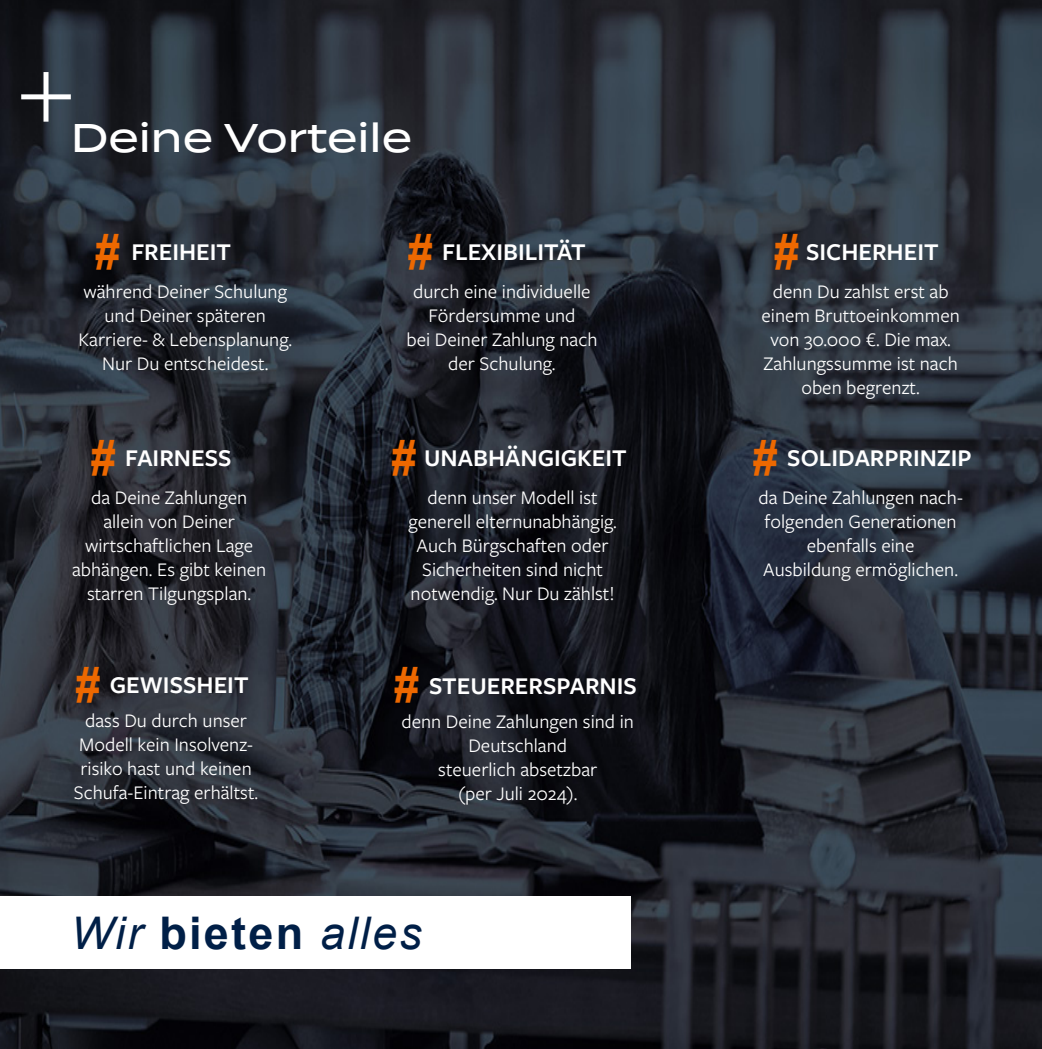
<style>
.page{position:relative;width:1042px;height:1049px;background:#fff}
.page>*{position:absolute;margin:0;border:0;box-sizing:border-box;transform-origin:0 0}
.t1{font:700 50px "Freight Sans Pro";color:#ed6800;scale:.8 1}
.t2{font:italic 45px "Arial";letter-spacing:.05em;color:#001f47}
.t3{font:500 40px "Termina";color:#fff}
.t4{font:600 25px "Freight Sans Pro";color:#fff}
.t5{font:20px/24px "Freight Sans Pro";color:#fff;text-align:center}
.s1{font-weight:700;font-style:normal}
</style>
<div class="page">
<img style="left:0;top:0;width:1042px;height:1049px">
<div style="left:0;top:896px;width:631px;height:73px;background:#fff"></div>
<div style="left:21px;top:94px;width:50px;height:5px;background:#fff"></div>
<div style="left:44px;top:72px;width:5px;height:50px;background:#fff"></div>
<h3 class="t3" style="left:71px;top:109px;width:343px">Deine Vorteile</h3>
<h1 class="t1" style="left:95px;top:215px;width:33px">#</h1>
<h1 class="t1" style="left:408px;top:215px;width:33px">#</h1>
<h1 class="t1" style="left:774px;top:215px;width:33px">#</h1>
<p class="t4" style="left:131px;top:234px;width:101px">FREIHEIT</p>
<p class="t4" style="left:442px;top:234px;width:145px">FLEXIBILITÄT</p>
<p class="t4" style="left:806px;top:234px;width:134px">SICHERHEIT</p>
<p class="t5" style="left:79px;top:278px;width:215px">während Deiner Schulung und Deiner späteren<br>Karriere- &amp; Lebensplanung.<br>Nur Du entscheidest.</p>
<p class="t5" style="left:406px;top:278px;width:192px">durch eine individuelle<br>Fördersumme und<br>bei Deiner Zahlung nach der Schulung.</p>
<p class="t5" style="left:761px;top:278px;width:200px">denn Du zahlst erst ab einem Bruttoeinkommen von 30.000 €. Die max.<br>Zahlungssumme ist nach oben begrenzt.</p>
<h1 class="t1" style="left:91px;top:422px;width:33px">#</h1>
<h1 class="t1" style="left:392px;top:422px;width:33px">#</h1>
<h1 class="t1" style="left:753px;top:422px;width:33px">#</h1>
<p class="t4" style="left:424px;top:441px;width:204px">UNABHÄNGIGKEIT</p>
<p class="t4" style="left:125px;top:441px;width:108px">FAIRNESS</p>
<p class="t4" style="left:787px;top:441px;width:186px">SOLIDARPRINZIP</p>
<p class="t5" style="left:72px;top:485px;width:196px">da Deine Zahlungen allein von Deiner wirtschaftlichen Lage abhängen. Es gibt keinen starren Tilgungsplan.</p>
<p class="t5" style="left:408px;top:485px;width:210px">denn unser Modell ist generell elternunabhängig.<br>Auch Bürgschaften oder<br>Sicherheiten sind nicht notwendig. Nur Du zählst!</p>
<h1 class="t1" style="left:75px;top:648px;width:33px">#</h1>
<h1 class="t1" style="left:394px;top:648px;width:33px">#</h1>
<p class="t4" style="left:110px;top:668px;width:140px">GEWISSHEIT</p>
<p class="t4" style="left:429px;top:668px;width:209px">STEUERERSPARNIS</p>
<p class="t5" style="left:74px;top:708px;width:186px">dass Du durch unser<br>Modell kein Insolvenz&shy;risiko hast und keinen<br>Schufa-Eintrag erhältst.</p>
<p class="t5" style="left:401px;top:709px;width:234px">denn Deine Zahlungen sind in<br>Deutschland<br>steuerlich absetzbar<br>(per Juli 2024).</p>
<h2 class="t2" style="left:71px;top:904px;width:352px">Wir <span class="s1">bieten</span> alles</h2>
<p class="t5" style="left:758px;top:485px;width:206px">da Deine Zahlungen nach&shy;folgenden Generationen ebenfalls eine<br>Ausbildung ermöglichen.</p>
</div>
